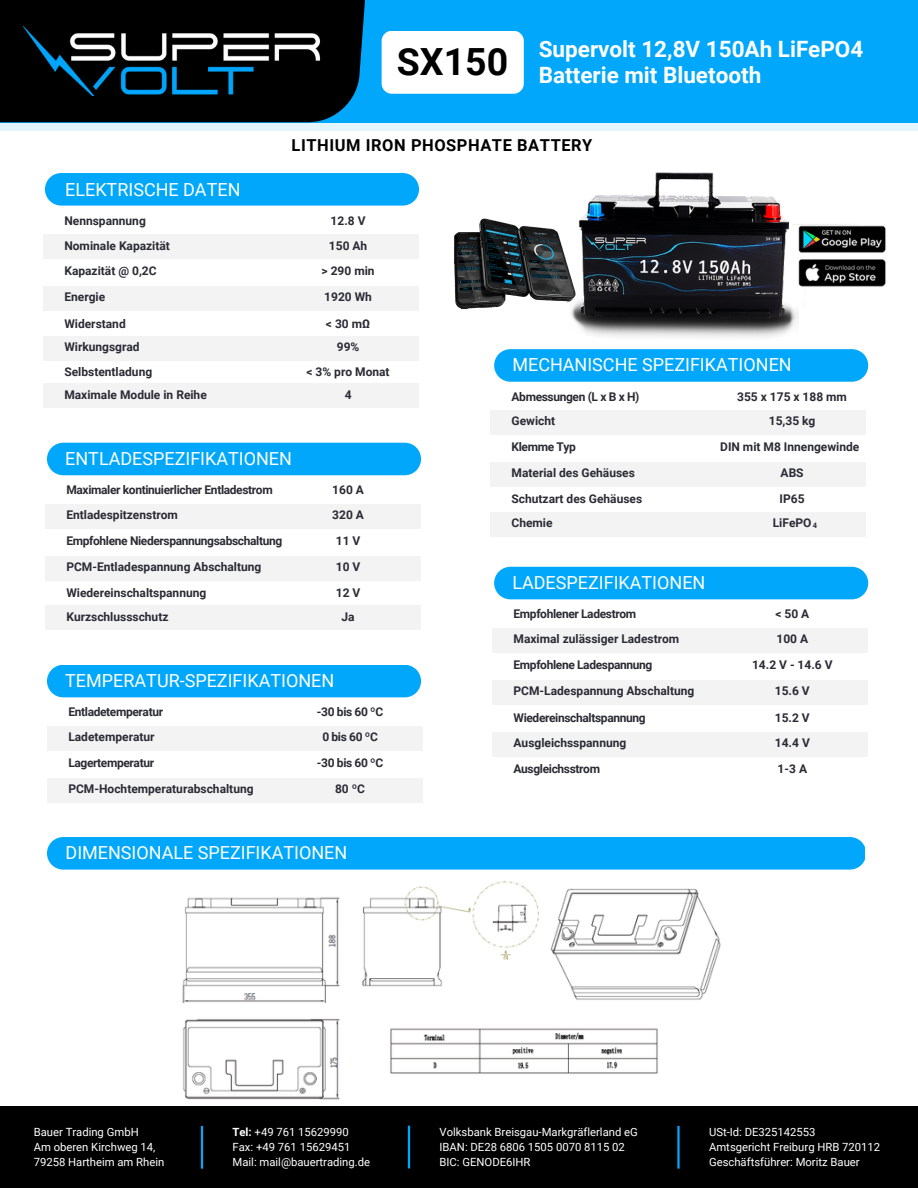
<style>
.page{position:relative;width:918px;height:1188px;background:#fff}
.page>*{position:absolute;margin:0;border:0;box-sizing:border-box;transform-origin:0 0}
.t1{font:700 37.5px "Roboto";color:#000}
.t2{font:700 22.5px/25.8px "Roboto";color:#fff}
.t3{font:18px "Roboto";color:#fff}
.t4{font:700 16.5px "Roboto";letter-spacing:.035em;color:#000}
.t5{font:700 12px/24.3px "Roboto";color:#2a2b34;text-align:center}
.t6{font:700 12px "Roboto";letter-spacing:-.03em;color:#2a2b34}
.t7{font:11.25px/15px "Roboto";color:#fff}
.s1{font-size:7.5px}
.s2{font-weight:700}
</style>
<div class="page">
<div style="left:0;top:0;width:918px;height:122px;background:#00a7fb"></div>
<div style="left:0;top:122px;width:918px;height:8px;background:#e4f5fe"></div>
<div style="left:0;top:1106px;width:918px;height:82px;background:#000"></div>
<div style="left:0;top:0;width:368px;height:122px;background:#000"></div>
<img style="left:577px;top:172px;width:221px;height:166px">
<div style="left:43px;top:235px;width:376px;height:24px;background:#f3f3f4"></div>
<div style="left:43px;top:286px;width:376px;height:25px;background:#f3f3f4"></div>
<div style="left:43px;top:336px;width:376px;height:25px;background:#f3f3f4"></div>
<div style="left:43px;top:384px;width:376px;height:24px;background:#f3f3f4"></div>
<div style="left:45px;top:173px;width:374px;height:33px;background:#00a7fb"></div>
<div style="left:45px;top:504px;width:376px;height:25px;background:#f3f3f4"></div>
<div style="left:45px;top:556px;width:376px;height:24px;background:#f3f3f4"></div>
<div style="left:45px;top:606px;width:376px;height:24px;background:#f3f3f4"></div>
<div style="left:490px;top:410px;width:376px;height:25px;background:#f3f3f4"></div>
<div style="left:490px;top:462px;width:376px;height:25px;background:#f3f3f4"></div>
<div style="left:490px;top:512px;width:376px;height:25px;background:#f3f3f4"></div>
<div style="left:492px;top:628px;width:376px;height:25px;background:#f3f3f4"></div>
<div style="left:492px;top:680px;width:376px;height:25px;background:#f3f3f4"></div>
<div style="left:47px;top:726px;width:376px;height:25px;background:#f3f3f4"></div>
<div style="left:47px;top:778px;width:376px;height:25px;background:#f3f3f4"></div>
<div style="left:492px;top:732px;width:376px;height:25px;background:#f3f3f4"></div>
<img style="left:23px;top:27px;width:298px;height:68px">
<hr style="left:201px;top:1126px;width:2px;height:43px;background:#00a7fb">
<hr style="left:408px;top:1126px;width:2px;height:42px;background:#00a7fb">
<hr style="left:677px;top:1126px;width:3px;height:43px;background:#00a7fb">
<div style="left:47px;top:443px;width:374px;height:32px;background:#00a7fb"></div>
<div style="left:47px;top:665px;width:374px;height:32px;background:#00a7fb"></div>
<div style="left:47px;top:837px;width:818px;height:33px;background:#00a7fb"></div>
<svg style="left:494px;top:349px;width:374px;height:33px;background:#08a9fb"></svg>
<div style="left:494px;top:567px;width:374px;height:32px;background:#00a7fb"></div>
<img style="left:454px;top:218px;width:123px;height:105px">
<img style="left:793px;top:212px;width:93px;height:94px">
<div style="left:382px;top:31px;width:142px;height:63px;background:#fff;border-radius:10px"></div>
<img style="left:182px;top:881px;width:539px;height:219px">
<h1 class="t1" style="left:397px;top:40px;width:113px">SX150</h1>
<h2 class="t2" style="left:539px;top:36px;width:326px">Supervolt 12,8V 150Ah LiFePO4<br>Batterie mit Bluetooth</h2>
<h3 class="t3" style="left:65px;top:179px;width:177px">ELEKTRISCHE DATEN</h3>
<p class="t5" style="left:64px;top:209px;width:83px">Nennspannung</p>
<p class="t5" style="left:64px;top:259px;width:94px">Kapazität @ 0,2C</p>
<p class="t5" style="left:64px;top:233px;width:107px">Nominale Kapazität</p>
<h3 class="t4" style="left:292px;top:135px;width:302px">LITHIUM IRON PHOSPHATE BATTERY</h3>
<p class="t5" style="left:331px;top:209px;width:36px">12.8 V</p>
<p class="t5" style="left:329px;top:233px;width:40px">150 Ah</p>
<p class="t5" style="left:322px;top:259px;width:55px">&gt; 290 min</p>
<p class="t5" style="left:64px;top:285px;width:42px">Energie</p>
<p class="t5" style="left:64px;top:335px;width:89px;text-align:left">Wirkungsgrad<br>Selbstentladung</p>
<p class="t5" style="left:64px;top:382px;width:144px">Maximale Module in Reihe</p>
<p class="t5" style="left:64px;top:311px;width:63px">Widerstand</p>
<p class="t5" style="left:324px;top:285px;width:49px">1920 Wh</p>
<p class="t5" style="left:326px;top:311px;width:46px">&lt; 30 mΩ</p>
<p class="t5" style="left:307px;top:335px;width:85px">99%<br>&lt; 3% pro Monat</p>
<p class="t5" style="left:345px;top:382px;width:8px">4</p>
<h3 class="t3" style="left:65px;top:448px;width:228px">ENTLADESPEZIFIKATIONEN</h3>
<p class="t6" style="left:66px;top:483px;width:208px">Maximaler kontinuierlicher Entladestrom</p>
<p class="t5" style="left:332px;top:478px;width:33px">160 A</p>
<p class="t5" style="left:66px;top:503px;width:113px">Entladespitzenstrom</p>
<p class="t5" style="left:332px;top:503px;width:33px">320 A</p>
<p class="t6" style="left:66px;top:534px;width:217px">Empfohlene Niederspannungsabschaltung</p>
<p class="t5" style="left:336px;top:529px;width:26px">11 V</p>
<p class="t5" style="left:66px;top:555px;width:196px">PCM-Entladespannung Abschaltung</p>
<p class="t5" style="left:66px;top:604px;width:104px">Kurzschlussschutz</p>
<p class="t5" style="left:66px;top:581px;width:141px">Wiedereinschaltspannung</p>
<p class="t5" style="left:336px;top:555px;width:26px">10 V</p>
<p class="t5" style="left:336px;top:581px;width:26px">12 V</p>
<p class="t5" style="left:342px;top:604px;width:15px">Ja</p>
<h3 class="t3" style="left:65px;top:670px;width:270px">TEMPERATUR-SPEZIFIKATIONEN</h3>
<p class="t6" style="left:68px;top:705px;width:96px">Entladetemperatur</p>
<p class="t6" style="left:68px;top:756px;width:87px">Lagertemperatur</p>
<p class="t5" style="left:68px;top:725px;width:88px">Ladetemperatur</p>
<p class="t5" style="left:317px;top:700px;width:68px">-30 bis 60 ºC</p>
<p class="t5" style="left:322px;top:725px;width:57px">0 bis 60 ºC</p>
<p class="t5" style="left:317px;top:751px;width:68px">-30 bis 60 ºC</p>
<p class="t5" style="left:68px;top:777px;width:187px">PCM-Hochtemperaturabschaltung</p>
<p class="t5" style="left:335px;top:777px;width:32px">80 ºC</p>
<h3 class="t3" style="left:66px;top:842px;width:283px">DIMENSIONALE SPEZIFIKATIONEN</h3>
<h3 class="t3" style="left:512px;top:354px;width:281px">MECHANISCHE SPEZIFIKATIONEN</h3>
<p class="t6" style="left:512px;top:389px;width:129px">Abmessungen (L x B x H)</p>
<p class="t6" style="left:512px;top:440px;width:66px">Klemme Typ</p>
<p class="t5" style="left:512px;top:409px;width:45px">Gewicht</p>
<p class="t5" style="left:737px;top:384px;width:111px">355 x 175 x 188 mm</p>
<p class="t5" style="left:769px;top:409px;width:48px">15,35 kg</p>
<p class="t5" style="left:720px;top:435px;width:141px">DIN mit M8 Innengewinde</p>
<p class="t5" style="left:512px;top:461px;width:125px">Material des Gehäuses</p>
<p class="t5" style="left:781px;top:461px;width:25px">ABS</p>
<p class="t5" style="left:512px;top:487px;width:132px">Schutzart des Gehäuses</p>
<p class="t5" style="left:512px;top:511px;width:43px">Chemie</p>
<p class="t5" style="left:773px;top:487px;width:46px;line-height:23.7px">IP65<br>LiFePO <span class="s1">4</span></p>
<h3 class="t3" style="left:512px;top:572px;width:194px">LADESPEZIFIKATIONEN</h3>
<p class="t6" style="left:514px;top:607px;width:124px">Empfohlener Ladestrom</p>
<p class="t6" style="left:514px;top:658px;width:140px">Empfohlene Ladespannung</p>
<p class="t5" style="left:514px;top:627px;width:167px">Maximal zulässiger Ladestrom</p>
<p class="t5" style="left:775px;top:602px;width:35px">&lt; 50 A</p>
<p class="t5" style="left:777px;top:627px;width:33px">100 A</p>
<p class="t5" style="left:752px;top:653px;width:82px">14.2 V - 14.6 V</p>
<p class="t5" style="left:514px;top:679px;width:182px">PCM-Ladespannung Abschaltung</p>
<p class="t6" style="left:514px;top:711px;width:134px">Wiedereinschaltspannung</p>
<p class="t6" style="left:514px;top:762px;width:88px">Ausgleichsstrom</p>
<p class="t5" style="left:514px;top:731px;width:114px">Ausgleichsspannung</p>
<p class="t5" style="left:775px;top:679px;width:36px">15.6 V</p>
<p class="t5" style="left:775px;top:706px;width:36px">15.2 V</p>
<p class="t5" style="left:775px;top:731px;width:36px">14.4 V</p>
<p class="t5" style="left:778px;top:757px;width:31px">1-3 A</p>
<p class="t7" style="left:34px;top:1124px;width:132px">Bauer Trading GmbH<br>Am oberen Kirchweg 14,<br>79258 Hartheim am Rhein</p>
<p class="t7" style="left:233px;top:1124px;width:139px"><span class="s2">Tel:</span> +49 761 15629990<br>Fax: +49 761 15629451<br>Mail: mail@bauertrading.de</p>
<p class="t7" style="left:440px;top:1124px;width:200px">Volksbank Breisgau-Markgräflerland eG<br>IBAN: DE28 6806 1505 0070 8115 02<br>BIC: GENODE6IHR</p>
<p class="t7" style="left:709px;top:1124px;width:173px">USt-Id: DE325142553<br>Amtsgericht Freiburg HRB 720112<br>Geschäftsführer: Moritz Bauer</p>
</div>
